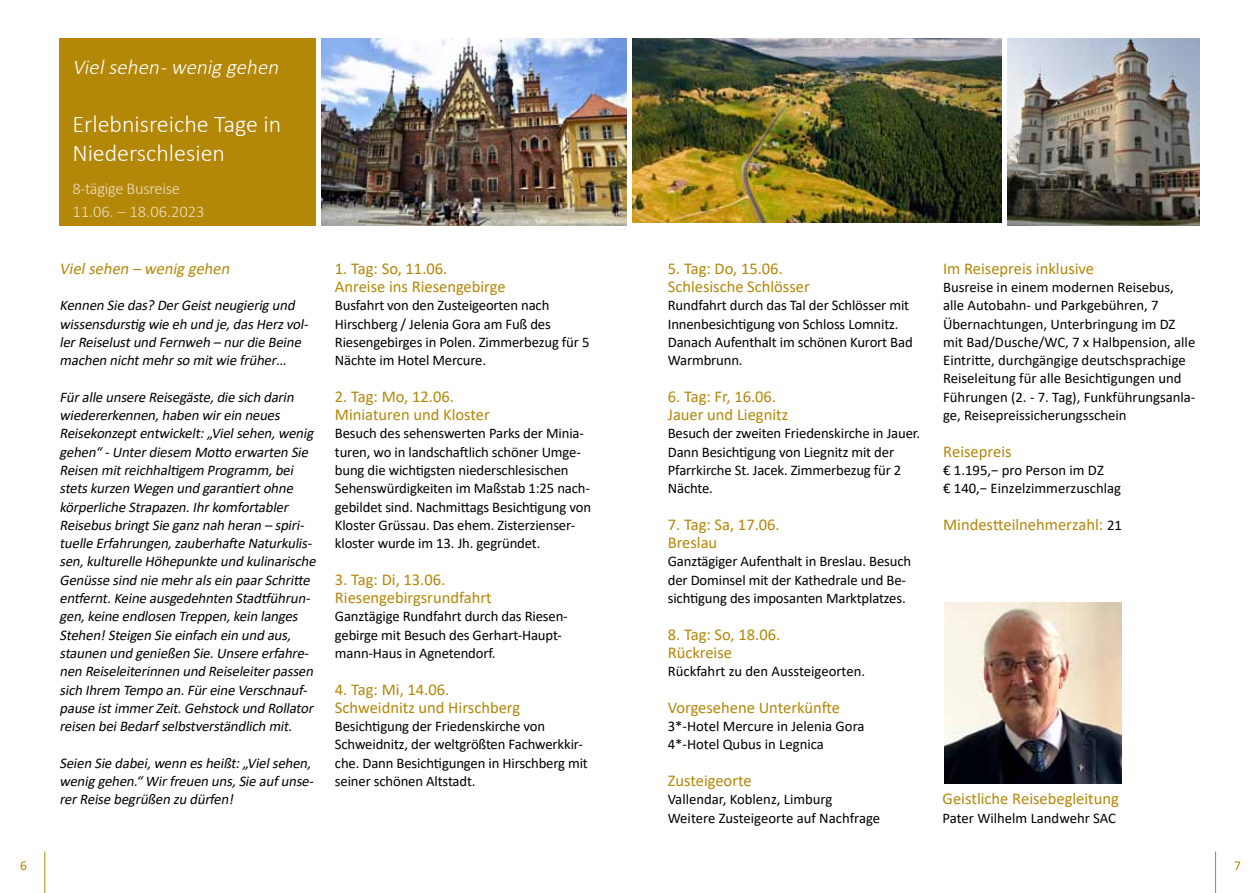
<style>
.page{position:relative;width:1259px;height:893px;background:#fff}
.page>*{position:absolute;margin:0;border:0;box-sizing:border-box;transform-origin:0 0}
.t1{font:300 24px/28.8px "Calibri";color:#fff}
.t2{font:italic 300 21px "Calibri";color:#fff}
.t3{font:16.5px/18.3px "Calibri";color:#b38708}
.t4{font:italic 16.5px "Calibri";color:#b38708}
.t5{font:300 16.5px "Calibri";color:#efdfc2}
.t6{font:300 16.5px "Calibri";letter-spacing:-.02em;color:#efdfc2}
.t7{font:14.7px/18.3px "Calibri";letter-spacing:-.01em;color:#000}
.t8{font:italic 14.7px/18.3px "Calibri";color:#000}
.t9{font:13.5px "Calibri";color:#b38708}
.s1{font-size:14.7px;color:#000}
</style>
<div class="page">
<hr style="left:45px;top:851px;width:1px;height:42px;background:#b38708">
<hr style="left:1215px;top:851px;width:1px;height:42px;background:#b38708">
<img style="left:321px;top:38px;width:306px;height:187px">
<img style="left:1007px;top:38px;width:192px;height:187px">
<img style="left:632px;top:38px;width:370px;height:184px">
<div style="left:60px;top:38px;width:257px;height:187px;background:#b38708"></div>
<img style="left:944px;top:602px;width:177px;height:182px">
<h2 class="t2" style="left:72px;top:60px;width:211px">Viel sehen - wenig gehen</h2>
<h1 class="t1" style="left:72px;top:111px;width:210px">Erlebnisreiche Tage in<br>Niederschlesien</h1>
<p class="t6" style="left:72px;top:183px;width:109px">8-tägige Busreise</p>
<p class="t5" style="left:72px;top:205px;width:134px">11.06. – 18.06.2023</p>
<p class="t4" style="left:60px;top:257px;width:175px">Vielsehen – wenig gehen</p>
<p class="t8" style="left:60px;top:296px;width:252px">Kennen Sie das?DerGeistneugierig und wissensdurstig wie eh und je,dasHerzvol&shy;lerReiselustund Fernweh – nurdie Beine machen nichtmehrso mitwie früher…</p>
<p class="t8" style="left:60px;top:387px;width:261px">Füralle unsere Reisegäste,die sich darin wiedererkennen,haben wirein neues Reisekonzeptentwickelt:„Vielsehen,wenig gehen“-Unterdiesem Motto erwarten Sie Reisen mitreichhaltigem Programm,bei stetskurzen Wegen und garantiertohne körperliche Strapazen.Ihrkomfortabler ReisebusbringtSie ganznah heran – spiri&shy;tuelle Erfahrungen,zauberhafte Naturkulis&shy;sen,kulturelle Höhepunkte und kulinarische Genüsse sind nie mehralsein paarSchritte entfernt.Keine ausgedehnten Stadtführun&shy;gen,keine endlosen Treppen,kein langes Stehen!Steigen Sie einfach ein und aus, staunen und genießen Sie.Unsere erfahre&shy;nen Reiseleiterinnen und Reiseleiterpassen sich Ihrem Tempo an.Füreine Verschnauf&shy;pause istimmerZeit.Gehstockund Rollator reisen beiBedarfselbstverständlich mit.</p>
<p class="t8" style="left:60px;top:753px;width:257px;text-align:justify">Seien Sie dabei,wenn esheißt:„Vielsehen, wenig gehen.“Wirfreuen uns,Sie aufunse&shy;rerReise begrüßen zu dürfen!</p>
<p class="t3" style="left:335px;top:259px;width:172px">1. Tag: So, 11.06.<br>Anreise ins Riesengebirge</p>
<p class="t7" style="left:335px;top:296px;width:256px">Busfahrt von den Zusteigeorten nach Hirschberg / Jelenia Gora am Fuß des Riesengebirges in Polen. Zimmerbezug für 5<br>Nächte im Hotel Mercure.</p>
<p class="t3" style="left:335px;top:387px;width:156px">2. Tag: Mo, 12.06.<br>Miniaturen und Kloster</p>
<p class="t7" style="left:335px;top:424px;width:258px">Besuch des sehenswerten Parks der Minia&shy;turen, wo in landschaftlich schöner Umge&shy;bung die wichtigsten niederschlesischen Sehenswürdigkeiten im Maßstab 1:25 nach&shy;gebildet sind. Nachmittags Besichtigung von Kloster Grüssau. Das ehem. Zisterzienser&shy;kloster wurde im 13. Jh. gegründet.</p>
<p class="t3" style="left:335px;top:570px;width:158px">3. Tag: Di, 13.06.<br>Riesengebirgsrundfahrt</p>
<p class="t7" style="left:335px;top:607px;width:234px">Ganztägige Rundfahrt durch das Riesen&shy;gebirge mit Besuch des Gerhart-Haupt&shy;mann-Haus in Agnetendorf.</p>
<p class="t3" style="left:335px;top:679px;width:187px">4. Tag: Mi, 14.06.<br>Schweidnitz und Hirschberg</p>
<p class="t7" style="left:335px;top:717px;width:254px">Besichtigung der Friedenskirche von Schweidnitz, der weltgrößten Fachwerkkir&shy;che. Dann Besichtigungen in Hirschberg mit seiner schönen Altstadt.</p>
<p class="t3" style="left:668px;top:259px;width:144px">5. Tag: Do, 15.06.<br>Schlesische Schlösser</p>
<p class="t7" style="left:668px;top:296px;width:246px">Rundfahrt durch das Tal der Schlösser mit Innenbesichtigung von Schloss Lomnitz.<br>Danach Aufenthalt im schönen Kurort Bad Warmbrunn.</p>
<p class="t3" style="left:668px;top:387px;width:122px">6. Tag: Fr, 16.06.<br>Jauer und Liegnitz</p>
<p class="t7" style="left:668px;top:424px;width:254px">Besuch der zweiten Friedenskirche in Jauer.<br>Dann Besichtigung von Liegnitz mit der Pfarrkirche St. Jacek. Zimmerbezug für 2<br>Nächte.</p>
<p class="t3" style="left:668px;top:515px;width:113px">7. Tag: Sa, 17.06.<br>Breslau</p>
<p class="t7" style="left:668px;top:552px;width:245px">Ganztägiger Aufenthalt in Breslau. Besuch der Dominsel mit der Kathedrale und Be&shy;sichtigung des imposanten Marktplatzes.</p>
<p class="t3" style="left:668px;top:625px;width:114px">8. Tag: So, 18.06.<br>Rückreise</p>
<p class="t7" style="left:668px;top:662px;width:199px">Rückfahrt zu den Aussteigeorten.</p>
<p class="t3" style="left:668px;top:698px;width:174px">Vorgesehene Unterkünfte</p>
<p class="t7" style="left:668px;top:717px;width:198px">3*-Hotel Mercure in Jelenia Gora<br>4*-Hotel Qubus in Legnica</p>
<p class="t3" style="left:668px;top:771px;width:85px">Zusteigeorte</p>
<p class="t7" style="left:668px;top:790px;width:214px">Vallendar, Koblenz, Limburg<br>Weitere Zusteigeorte auf Nachfrage</p>
<p class="t3" style="left:943px;top:259px;width:152px">Im Reisepreis inklusive</p>
<p class="t7" style="left:943px;top:278px;width:254px">Busreise in einem modernen Reisebus, alle Autobahn- und Parkgebühren, 7<br>Übernachtungen, Unterbringung im DZ mit Bad/Dusche/WC, 7 x Halbpension, alle Eintritte, durchgängige deutschsprachige Reiseleitung für alle Besichtigungen und Führungen (2. - 7. Tag), Funkführungsanla&shy;ge, Reisepreissicherungsschein</p>
<p class="t3" style="left:943px;top:442px;width:70px">Reisepreis</p>
<p class="t7" style="left:943px;top:461px;width:179px">€ 1.195,− pro Person im DZ<br>€ 140,− Einzelzimmerzuschlag</p>
<p class="t3" style="left:943px;top:515px;width:180px">Mindestteilnehmerzahl: <span class="s1">21</span></p>
<p class="t3" style="left:942px;top:789px;width:178px">Geistliche Reisebegleitung</p>
<p class="t7" style="left:942px;top:808px;width:175px">Pater Wilhelm Landwehr SAC</p>
<p class="t9" style="left:20px;top:858px;width:8px">6</p>
<p class="t9" style="left:1234px;top:858px;width:8px">7</p>
</div>
